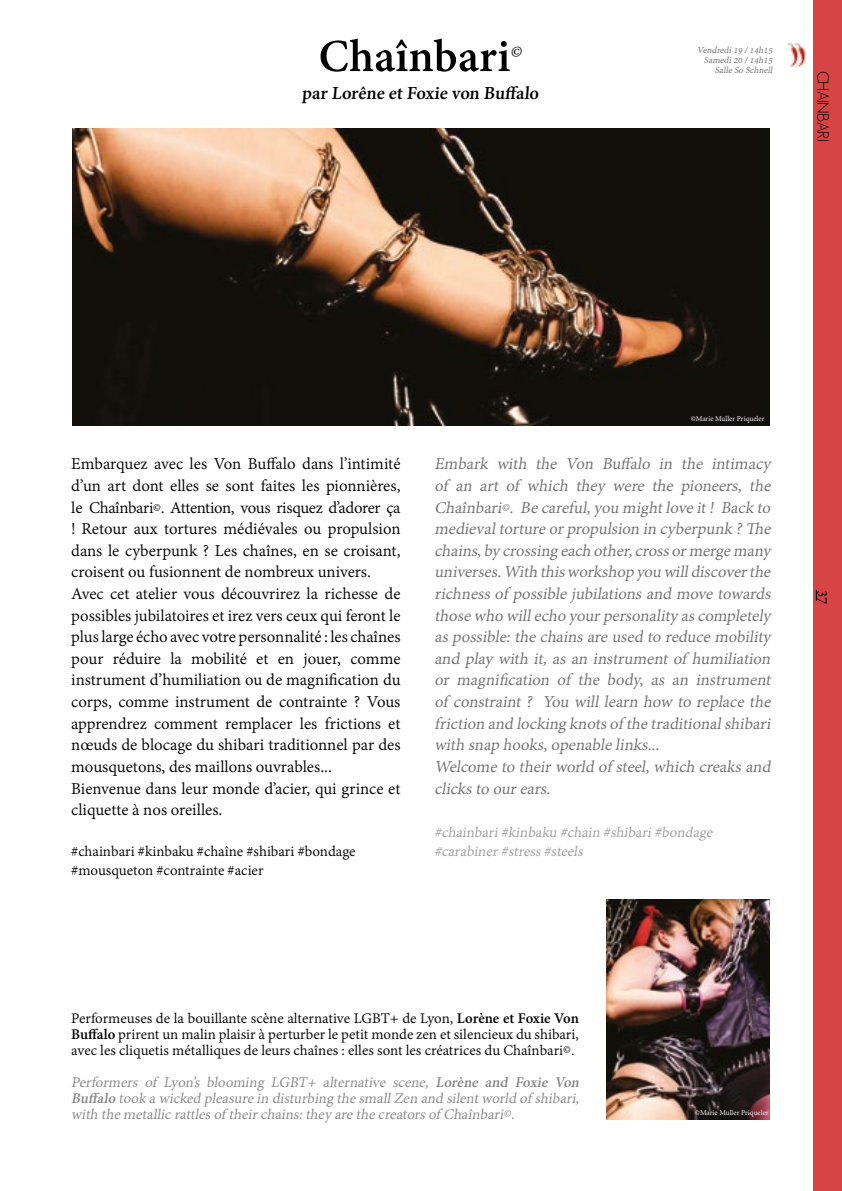
<style>
.page{position:relative;width:842px;height:1191px;background:#fff}
.page>*{position:absolute;margin:0;border:0;box-sizing:border-box;transform-origin:0 0}
.t1{font:700 50px "Adobe Gurmukhi";color:#000}
.t2{font:700 20px "Adobe Gurmukhi";color:#000}
.t3{font:18px/21.6px "Adobe Gurmukhi";color:#000}
.t4{font:italic 18px/21.6px "Adobe Gurmukhi";color:#706f6f}
.t5{font:italic 18px "Adobe Gurmukhi";color:#000}
.t6{font:16px/16px "Adobe Gurmukhi";color:#000}
.t7{font:italic 16px/16px "Adobe Gurmukhi";color:#878787;text-align:justify}
.t8{font:italic 16px/19.2px "Adobe Gurmukhi";color:#9d9d9c}
.t9{font:300 16px "Geosans";letter-spacing:-.045em;color:#000}
.t10{font:italic 10px/10px "Adobe Gurmukhi";color:#706f6f;text-align:right}
.t11{font:8px "Adobe Gurmukhi";color:#fff}
.s1{font-size:12px}
.s2{font-weight:700}
</style>
<div class="page">
<div style="left:814px;top:0;width:28px;height:1191px;background:#d64444"></div>
<img style="left:72px;top:129px;width:697px;height:296px">
<img style="left:607px;top:899px;width:163px;height:220px">
<img style="left:787px;top:43px;width:18px;height:24px">
<h1 class="t1" style="left:319px;top:28px;width:193px">Chaînbari</h1>
<p class="t5" style="left:510px;top:42px;width:17px">©</p>
<p class="t2" style="left:302px;top:82px;width:241px">par Lorêne et Foxie von Buffalo</p>
<p class="t10" style="left:697px;top:45px;width:79px">Vendredi19 /14h15<br>Samedi20 /14h15<br>Salle So Schnell</p>
<p class="t9" style="left:832px;top:71px;width:73px;rotate:90deg">CHAINBARI</p>
<p class="t3" style="left:71px;top:454px;width:331px">Embarquez avec les Von Buffalo dans l’intimité d’un art dont elles se sont faites les pionnières, le Chaînbari<span class="s1">©</span>. Attention, vous risquez d’adorer ça ! Retour aux tortures médiévales ou propulsion dans le cyberpunk ? Les chaînes, en se croisant, croisent ou fusionnent de nombreux univers.<br>Avec cet atelier vous découvrirez la richesse de possibles jubilatoires et irez vers ceux qui feront le plus large écho avec votre personnalité : les chaînes pour réduire la mobilité et en jouer, comme instrument d’humiliation ou de magnification du corps, comme instrument de contrainte ? Vous apprendrez comment remplacer les frictions et nœuds de blocage du shibari traditionnel par des mousquetons, des maillons ouvrables...<br>Bienvenue dans leur monde d’acier, qui grince et cliquette à nos oreilles.</p>
<p class="t6" style="left:71px;top:842px;width:286px;line-height:19.2px">#chainbari #kinbaku #chaîne #shibari #bondage #mousqueton #contrainte #acier</p>
<p class="t11" style="left:691px;top:414px;width:75px">©Marie Muller Priqueler</p>
<p class="t4" style="left:434px;top:454px;width:341px">Embark with the Von Buffalo in the intimacy of an art of which they were the pioneers, the Chaînbari<span class="s1">©</span>. Be careful,you mightlove it! Back to medievaltorture orpropulsion in cyberpunk ? The chains,by crossing each other,crossormerge many universes.With thisworkshop you willdiscoverthe richness of possible jubilations and move towards those who willecho yourpersonality ascompletely aspossible:the chainsare used to reduce mobility and play with it, as an instrument of humiliation or magnification of the body, as an instrument of constraint ? You will learn how to replace the friction and locking knotsof the traditionalshibari with snap hooks,openable links...<br>Welcome to theirworld of steel,which creaksand clicksto ourears.</p>
<p class="t8" style="left:434px;top:823px;width:282px">#chainbari#kinbaku #chain #shibari#bondage #carabiner#stress#steels</p>
<p class="t6" style="left:831px;top:590px;width:16px;rotate:90deg">37</p>
<p class="t6" style="left:71px;top:1010px;width:509px;text-align:justify">Performeuses de la bouillante scène alternative LGBT+ de Lyon, <span class="s2">Lorène et Foxie Von Buffalo</span> prirent un malin plaisir à perturber le petit monde zen et silencieux du shibari, avec les cliquetis métalliques de leurs chaînes : elles sont les créatrices du Chaînbari<span class="s1">©</span>.</p>
<p class="t7" style="left:71px;top:1074px;width:512px">Performers of Lyon’s blooming LGBT+ alternative scene, <span class="s2">Lorène and Foxie Von Buffalo</span> took a wicked pleasure in disturbing the smallZen and silentworld of shibari, with the metallic rattlesof theirchains:they are the creatorsof Chaînbari<span class="s1">©</span>.</p>
<p class="t11" style="left:695px;top:1107px;width:75px">©Marie Muller Priqueler</p>
</div>
